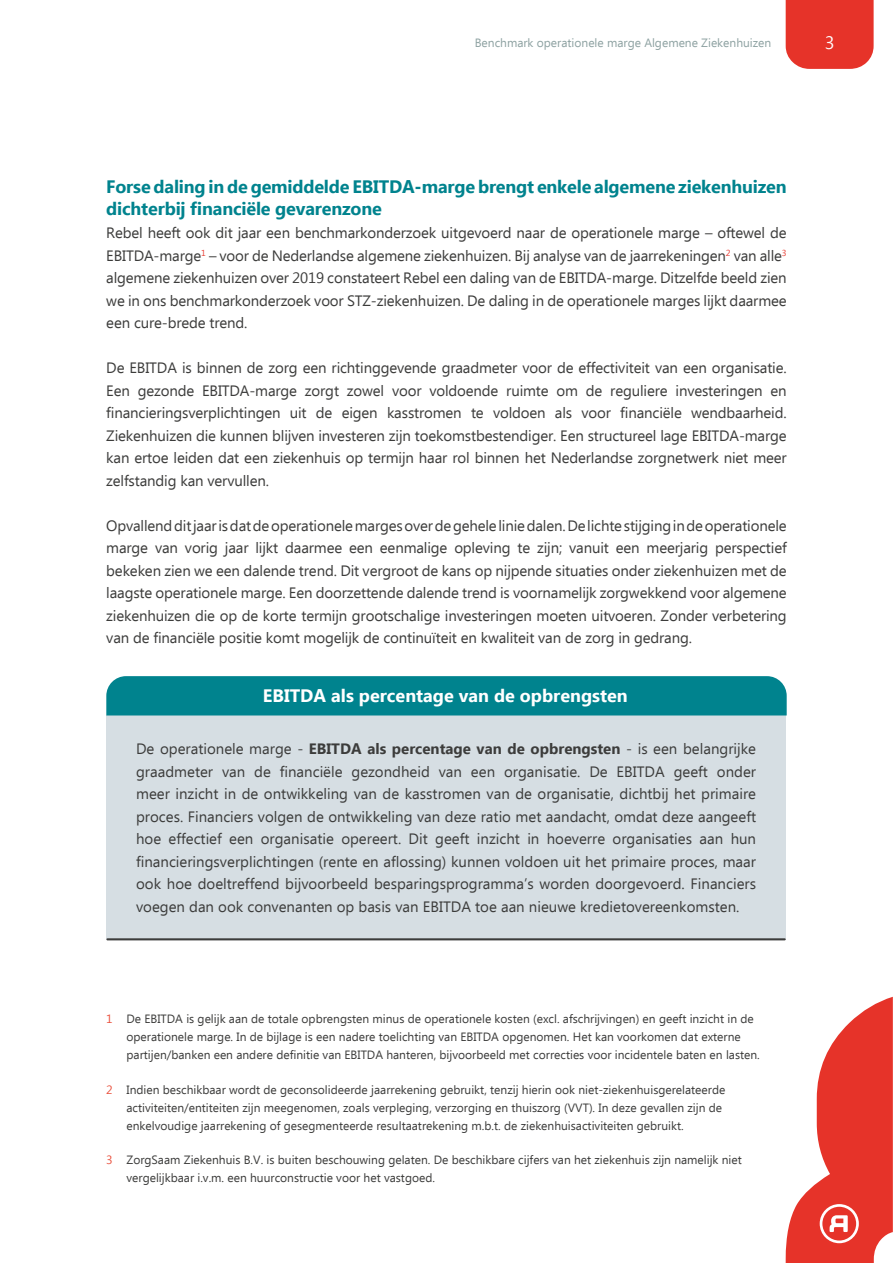
<style>
.page{position:relative;width:893px;height:1263px;background:#fff}
.page>*{position:absolute;margin:0;border:0;box-sizing:border-box;transform-origin:0 0}
.t1{font:700 18px/22.5px "Ebrima";letter-spacing:-.01em;color:#00838e}
.t2{font:700 18px "Ebrima";color:#fff}
.t3{font:18px "Ebrima";color:#fff}
.t4{font:15px/22.5px "Ebrima";letter-spacing:-.01em;color:#3c3c3b;text-align:justify}
.t5{font:12px/18px "Ebrima";color:#3c3c3b}
.t6{font:12px "Ebrima";color:#8ea2a2}
.t7{font:12px "Ebrima";color:#e94d39}
.s1{font-weight:700}
</style>
<div class="page">
<div style="left:786px;top:0;width:88px;height:69px;background:#e63329"></div>
<svg style="left:786px;top:997px;width:107px;height:266px"></svg>
<div style="left:106px;top:715px;width:680px;height:224px;background:#d6dee3"></div>
<div style="left:106px;top:676px;width:681px;height:39px;background:#00838e"></div>
<hr style="left:107px;top:938px;width:678px;height:2px;background:#3c3c3b">
<p class="t6" style="left:475px;top:34px;width:298px">Benchmark operationele marge Algemene Ziekenhuizen</p>
<p class="t3" style="left:825px;top:30px;width:11px">3</p>
<p class="t1" style="left:106px;top:176px;width:682px">Forse daling in de gemiddelde EBITDA-marge brengt enkele algemene ziekenhuizen dichterbij financiële gevarenzone</p>
<p class="t4" style="left:106px;top:222px;width:682px">Rebel heeft ook dit jaar een benchmarkonderzoek uitgevoerd naar de operationele marge – oftewel de EBITDA-marge<sup>1</sup> – voor de Nederlandse algemene ziekenhuizen. Bij analyse van de jaarrekeningen<sup>2</sup> van alle<sup>3 </sup>algemene ziekenhuizen over 2019 constateert Rebel een daling van de EBITDA-marge. Ditzelfde beeld zien we in ons benchmarkonderzoek voor STZ-ziekenhuizen. De daling in de operationele marges lijkt daarmee een cure-brede trend.</p>
<p class="t4" style="left:106px;top:357px;width:682px">De EBITDA is binnen de zorg een richtinggevende graadmeter voor de effectiviteit van een organisatie.<br>Een gezonde EBITDA-marge zorgt zowel voor voldoende ruimte om de reguliere investeringen en financieringsverplichtingen uit de eigen kasstromen te voldoen als voor financiële wendbaarheid.<br>Ziekenhuizen die kunnen blijven investeren zijn toekomstbestendiger. Een structureel lage EBITDA-marge kan ertoe leiden dat een ziekenhuis op termijn haar rol binnen het Nederlandse zorgnetwerk niet meer zelfstandig kan vervullen.</p>
<p class="t4" style="left:106px;top:515px;width:682px">Opvallend dit jaar is dat de operationele marges over de gehele linie dalen. De lichte stijging in de operationele marge van vorig jaar lijkt daarmee een eenmalige opleving te zijn; vanuit een meerjarig perspectief bekeken zien we een dalende trend. Dit vergroot de kans op nijpende situaties onder ziekenhuizen met de laagste operationele marge. Een doorzettende dalende trend is voornamelijk zorgwekkend voor algemene ziekenhuizen die op de korte termijn grootschalige investeringen moeten uitvoeren. Zonder verbetering van de financiële positie komt mogelijk de continuïteit en kwaliteit van de zorg in gedrang.</p>
<p class="t2" style="left:263px;top:683px;width:366px">EBITDA als percentage van de opbrengsten</p>
<p class="t4" style="left:136px;top:739px;width:621px">De operationele marge - <span class="s1">EBITDA als percentage van de opbrengsten</span> - is een belangrijke graadmeter van de financiële gezondheid van een organisatie. De EBITDA geeft onder meer inzicht in de ontwikkeling van de kasstromen van de organisatie, dichtbij het primaire proces. Financiers volgen de ontwikkeling van deze ratio met aandacht, omdat deze aangeeft hoe effectief een organisatie opereert. Dit geeft inzicht in hoeverre organisaties aan hun financieringsverplichtingen (rente en aflossing) kunnen voldoen uit het primaire proces, maar ook hoe doeltreffend bijvoorbeeld besparingsprogramma’s worden doorgevoerd. Financiers voegen dan ook convenanten op basis van EBITDA toe aan nieuwe kredietovereenkomsten.</p>
<p class="t7" style="left:106px;top:1010px;width:8px">1</p>
<p class="t5" style="left:126px;top:1010px;width:635px">De EBITDA is gelijk aan de totale opbrengsten minus de operationele kosten (excl. afschrijvingen) en geeft inzicht in de operationele marge. In de bijlage is een nadere toelichting van EBITDA opgenomen. Het kan voorkomen dat externe partijen/banken een andere definitie van EBITDA hanteren, bijvoorbeeld met correcties voor incidentele baten en lasten.</p>
<p class="t7" style="left:106px;top:1081px;width:8px">2</p>
<p class="t5" style="left:126px;top:1081px;width:600px">Indien beschikbaar wordt de geconsolideerde jaarrekening gebruikt, tenzij hierin ook niet-ziekenhuisgerelateerde activiteiten/entiteiten zijn meegenomen, zoals verpleging, verzorging en thuiszorg (VVT). In deze gevallen zijn de enkelvoudige jaarrekening of gesegmenteerde resultaatrekening m.b.t. de ziekenhuisactiviteiten gebruikt.</p>
<p class="t7" style="left:106px;top:1151px;width:8px">3</p>
<p class="t5" style="left:126px;top:1151px;width:617px">ZorgSaam Ziekenhuis B.V. is buiten beschouwing gelaten. De beschikbare cijfers van het ziekenhuis zijn namelijk niet vergelijkbaar i.v.m. een huurconstructie voor het vastgoed.</p>
</div>
